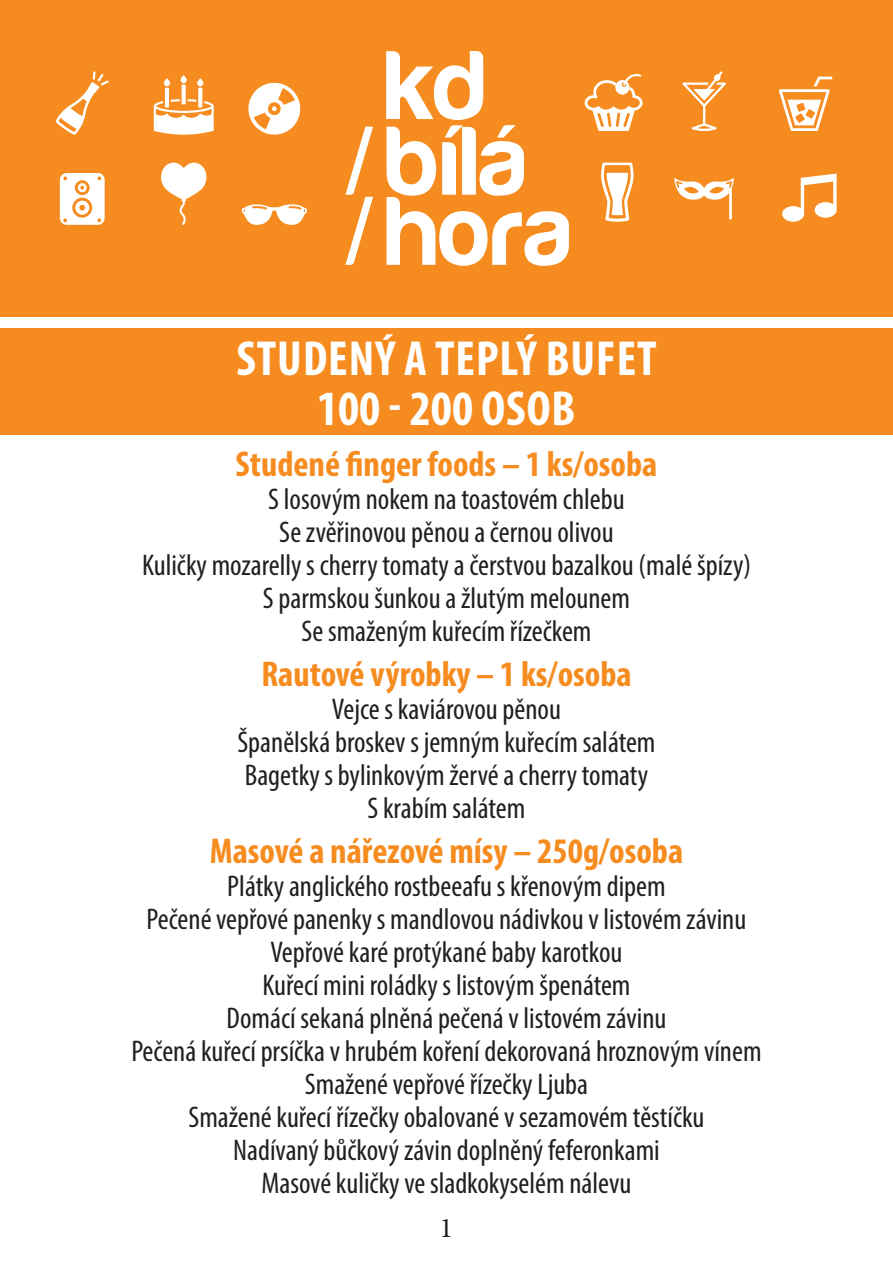
<style>
.page{position:relative;width:893px;height:1263px;background:#fff}
.page>*{position:absolute;margin:0;border:0;box-sizing:border-box;transform-origin:0 0}
.t1{font:700 condensed 49.5px "Myriad Pro";letter-spacing:.02em;color:#fff}
.t2{font:700 condensed 49.5px "Myriad Pro";color:#fff}
.t3{font:700 condensed 36px "Myriad Pro";color:#f68c1f}
.t4{font:condensed 30px "Myriad Pro";color:#231f20}
.t5{font:28.5px "Minion Pro";color:#231f20}
</style>
<div class="page">
<div style="left:0;top:0;width:893px;height:317px;background:#f68c1f"></div>
<svg style="left:345px;top:51px;width:224px;height:215px"></svg>
<svg style="left:782px;top:174px;width:55px;height:48px"></svg>
<svg style="left:601px;top:163px;width:33px;height:59px"></svg>
<svg style="left:779px;top:77px;width:53px;height:54px"></svg>
<svg style="left:674px;top:178px;width:60px;height:42px"></svg>
<svg style="left:682px;top:71px;width:44px;height:60px"></svg>
<svg style="left:585px;top:74px;width:58px;height:57px"></svg>
<svg style="left:60px;top:173px;width:45px;height:52px;background:#fdead7"></svg>
<svg style="left:161px;top:163px;width:46px;height:62px"></svg>
<svg style="left:242px;top:204px;width:65px;height:21px"></svg>
<svg style="left:56px;top:71px;width:53px;height:64px"></svg>
<svg style="left:154px;top:75px;width:60px;height:60px"></svg>
<svg style="left:248px;top:82px;width:53px;height:53px"></svg>
<div style="left:0;top:328px;width:893px;height:107px;background:#f68c1f"></div>
<p class="t1" style="left:236px;top:328px;width:422px">STUDENÝ A TEPLÝ BUFET</p>
<p class="t2" style="left:317px;top:377px;width:260px">100 - 200 OSOB</p>
<p class="t3" style="left:236px;top:442px;width:423px">Studené finger foods – 1 ks/osoba</p>
<p class="t4" style="left:268px;top:481px;width:358px">S losovým nokem na toastovém chlebu</p>
<p class="t4" style="left:279px;top:514px;width:336px">Se zvěřinovou pěnou a černou olivou</p>
<p class="t4" style="left:142px;top:547px;width:610px">Kuličky mozarelly s cherry tomaty a čerstvou bazalkou (malé špízy)</p>
<p class="t4" style="left:263px;top:580px;width:369px">S parmskou šunkou a žlutým melounem</p>
<p class="t4" style="left:301px;top:613px;width:292px">Se smaženým kuřecím řízečkem</p>
<p class="t3" style="left:261px;top:652px;width:372px">Rautové výrobky – 1 ks/osoba</p>
<p class="t4" style="left:332px;top:691px;width:231px">Vejce s kaviárovou pěnou</p>
<p class="t4" style="left:237px;top:724px;width:420px">Španělská broskev s jemným kuřecím salátem</p>
<p class="t4" style="left:245px;top:757px;width:405px">Bagetky s bylinkovým žervé a cherry tomaty</p>
<p class="t4" style="left:368px;top:790px;width:159px">S krabím salátem</p>
<p class="t3" style="left:210px;top:829px;width:475px">Masové a nářezové mísy – 250g/osoba</p>
<p class="t4" style="left:227px;top:868px;width:440px">Plátky anglického rostbeeafu s křenovým dipem</p>
<p class="t4" style="left:147px;top:901px;width:601px">Pečené vepřové panenky s mandlovou nádivkou v listovém závinu</p>
<p class="t4" style="left:270px;top:934px;width:354px">Vepřové karé protýkané baby karotkou</p>
<p class="t4" style="left:262px;top:967px;width:370px">Kuřecí mini roládky s listovým špenátem</p>
<p class="t4" style="left:227px;top:1000px;width:441px">Domácí sekaná plněná pečená v listovém závinu</p>
<p class="t4" style="left:131px;top:1033px;width:632px">Pečená kuřecí prsíčka v hrubém koření dekorovaná hroznovým vínem</p>
<p class="t4" style="left:305px;top:1066px;width:285px">Smažené vepřové řízečky Ljuba</p>
<p class="t4" style="left:188px;top:1099px;width:518px">Smažené kuřecí řízečky obalované v sezamovém těstíčku</p>
<p class="t4" style="left:233px;top:1132px;width:428px">Nadívaný bůčkový závin doplněný feferonkami</p>
<p class="t4" style="left:261px;top:1165px;width:372px">Masové kuličky ve sladkokyselém nálevu</p>
<p class="t5" style="left:440px;top:1209px;width:15px">1</p>
</div>
